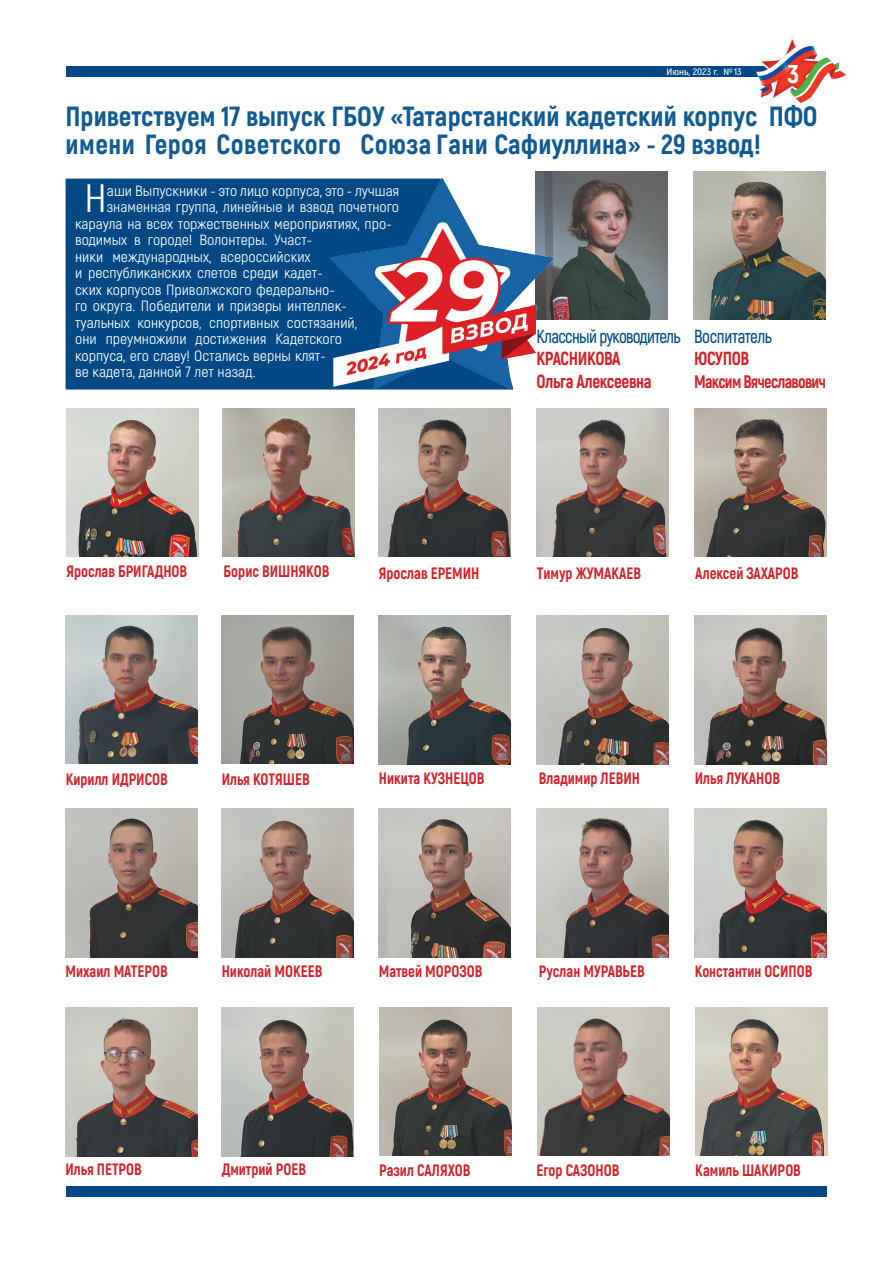
<style>
.page{position:relative;width:893px;height:1263px;background:#fff}
.page>*{position:absolute;margin:0;border:0;box-sizing:border-box;transform-origin:0 0}
.t1{font:39.6px "Akrobat";color:#fff;scale:1.07 1}
.t2{font:800 27.75px "Akrobat";color:#125a93}
.t3{font:800 25.65px "Akrobat";color:#fff;scale:1.07 1}
.t4{font:800 18.9px "Akrobat";letter-spacing:-.02em;color:#d1232a;scale:.91 1}
.t5{font:600 18.9px "Akrobat";letter-spacing:-.04em;color:#004984;scale:.91 1}
.t6{font:600 18.9px "Akrobat";letter-spacing:-.02em;color:#004984;scale:.91 1}
.t7{font:800 18.15px "Akrobat";letter-spacing:-.04em;color:#d1232a;scale:.91 1}
.t8{font:800 16.5px "Akrobat";color:#d1232a;scale:.91 1}
.t9{font:14.85px "Akrobat";color:#fff;scale:1.07 1}
.t10{font:600 9.3px "Akrobat";color:#fff;scale:1.16 1}
.t11{font:600 6.45px "Akrobat";color:#fff;scale:1.16 1}
</style>
<div class="page">
<div style="left:66px;top:66px;width:747px;height:11px;background:#004984"></div>
<div style="left:66px;top:1186px;width:761px;height:11px;background:#004984"></div>
<img style="left:756px;top:35px;width:90px;height:68px">
<img style="left:379px;top:1007px;width:132px;height:149px">
<img style="left:379px;top:809px;width:132px;height:148px">
<img style="left:379px;top:616px;width:132px;height:148px">
<img style="left:379px;top:429px;width:132px;height:128px">
<img style="left:537px;top:1007px;width:132px;height:149px">
<img style="left:537px;top:809px;width:132px;height:148px">
<img style="left:537px;top:616px;width:132px;height:148px">
<img style="left:537px;top:408px;width:132px;height:149px">
<img style="left:695px;top:1007px;width:132px;height:149px">
<img style="left:695px;top:809px;width:132px;height:148px">
<img style="left:695px;top:616px;width:132px;height:148px">
<img style="left:695px;top:408px;width:132px;height:149px">
<img style="left:66px;top:408px;width:132px;height:149px">
<img style="left:66px;top:1007px;width:131px;height:149px">
<img style="left:66px;top:808px;width:131px;height:149px">
<img style="left:66px;top:615px;width:131px;height:149px">
<img style="left:582px;top:171px;width:86px;height:149px">
<img style="left:694px;top:171px;width:131px;height:149px">
<img style="left:222px;top:408px;width:132px;height:149px">
<img style="left:221px;top:1007px;width:132px;height:149px">
<img style="left:221px;top:808px;width:132px;height:149px">
<img style="left:221px;top:615px;width:132px;height:149px">
<div style="left:66px;top:179px;width:238px;height:210px;background:#004984"></div>
<img style="left:304px;top:171px;width:278px;height:258px">
<p class="t10" style="left:666px;top:66px;width:66px">Июнь, 2023 г. N 13</p>
<p class="t11" style="left:729px;top:66px;width:4px">o</p>
<p class="t11" style="left:730px;top:68px;width:4px">-</p>
<p class="t3" style="left:787px;top:57px;width:13px">3</p>
<p class="t2" style="left:66px;top:98px;width:754px">Приветствуем 17 выпуск ГБОУ «Татарстанский кадетский корпус ПФО</p>
<p class="t2" style="left:66px;top:127px;width:697px">имени Героя Советского Союза Гани Сафиуллина» - 29 взвод!</p>
<p class="t1" style="left:85px;top:175px;width:22px">Н</p>
<p class="t9" style="left:107px;top:182px;width:275px">аши Выпускники - это лицо корпуса, это - лучшая</p>
<p class="t9" style="left:107px;top:198px;width:275px">знаменная группа, линейные и взвод почетного</p>
<p class="t9" style="left:75px;top:215px;width:297px">караула на всех торжественных мероприятиях, про-</p>
<p class="t9" style="left:75px;top:231px;width:223px">водимых в городе! Волонтеры. Участ-</p>
<p class="t9" style="left:75px;top:248px;width:222px">ники международных, всероссийских</p>
<p class="t9" style="left:75px;top:264px;width:233px">и республиканских слетов среди кадет-</p>
<p class="t9" style="left:75px;top:281px;width:244px">ских корпусов Приволжского федерально-</p>
<p class="t9" style="left:75px;top:297px;width:255px">го округа. Победители и призеры интеллек-</p>
<p class="t9" style="left:75px;top:314px;width:265px">туальных конкурсов, спортивных состязаний,</p>
<p class="t9" style="left:75px;top:330px;width:251px">они преумножили достижения Кадетского</p>
<p class="t9" style="left:75px;top:347px;width:236px">корпуса, его славу! Остались верны клят-</p>
<p class="t9" style="left:75px;top:363px;width:170px">ве кадета, данной 7 лет назад.</p>
<p class="t5" style="left:536px;top:325px;width:160px">Классный руководитель</p>
<p class="t4" style="left:536px;top:347px;width:94px">КРАСНИКОВА</p>
<p class="t4" style="left:536px;top:369px;width:128px">Ольга Алексеевна</p>
<p class="t6" style="left:694px;top:325px;width:87px">Воспитатель</p>
<p class="t4" style="left:694px;top:347px;width:62px">ЮСУПОВ</p>
<p class="t7" style="left:694px;top:370px;width:146px">Максим Вячеславович</p>
<p class="t8" style="left:66px;top:561px;width:134px">Ярослав БРИГАДНОВ</p>
<p class="t8" style="left:224px;top:561px;width:118px">Борис ВИШНЯКОВ</p>
<p class="t8" style="left:537px;top:563px;width:116px">Тимур ЖУМАКАЕВ</p>
<p class="t8" style="left:695px;top:563px;width:115px">Алексей ЗАХАРОВ</p>
<p class="t8" style="left:379px;top:563px;width:112px">Ярослав ЕРЕМИН</p>
<p class="t8" style="left:66px;top:768px;width:114px">Кирилл ИДРИСОВ</p>
<p class="t8" style="left:222px;top:768px;width:98px">Илья КОТЯШЕВ</p>
<p class="t8" style="left:379px;top:767px;width:117px">Никита КУЗНЕЦОВ</p>
<p class="t8" style="left:539px;top:767px;width:113px">Владимир ЛЕВИН</p>
<p class="t8" style="left:695px;top:767px;width:95px">Илья ЛУКАНОВ</p>
<p class="t8" style="left:66px;top:960px;width:114px">Михаил МАТЕРОВ</p>
<p class="t8" style="left:222px;top:960px;width:112px">Николай МОКЕЕВ</p>
<p class="t8" style="left:379px;top:960px;width:115px">Матвей МОРОЗОВ</p>
<p class="t8" style="left:539px;top:960px;width:118px">Руслан МУРАВЬЕВ</p>
<p class="t8" style="left:695px;top:960px;width:131px">Константин ОСИПОВ</p>
<p class="t8" style="left:66px;top:1159px;width:85px">Илья ПЕТРОВ</p>
<p class="t8" style="left:222px;top:1159px;width:94px">Дмитрий РОЕВ</p>
<p class="t8" style="left:379px;top:1160px;width:102px">Разил САЛЯХОВ</p>
<p class="t8" style="left:536px;top:1160px;width:93px">Егор САЗОНОВ</p>
<p class="t8" style="left:695px;top:1160px;width:118px">Камиль ШАКИРОВ</p>
</div>
